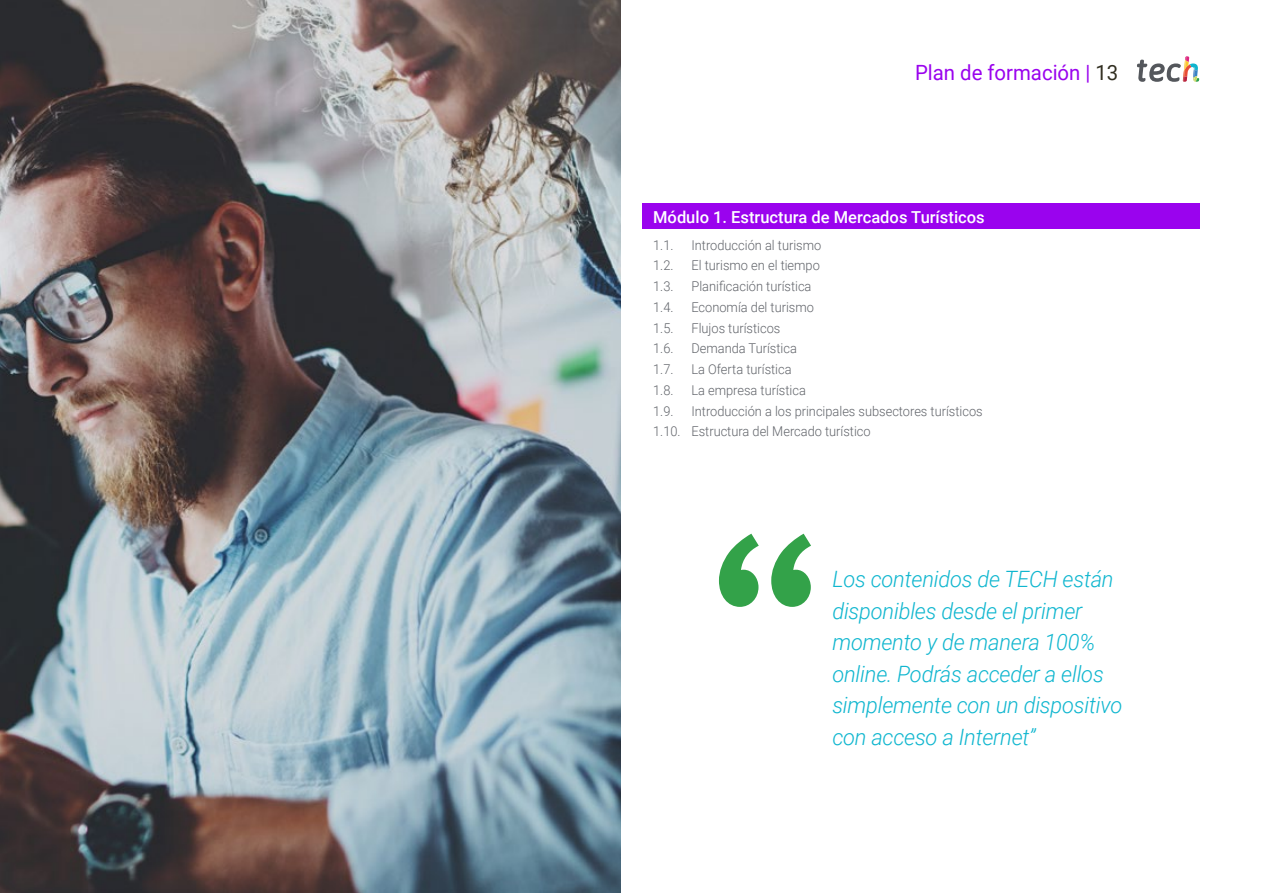
<style>
.page{position:relative;width:1263px;height:893px;background:#fff}
.page>*{position:absolute;margin:0;border:0;box-sizing:border-box;transform-origin:0 0}
.t1{font:italic 300 22.5px/31.5px "Roboto";letter-spacing:-.01em;color:#0fb6cf}
.t2{font:21px "Roboto";color:#9a03ee}
.t3{font:500 16.5px "Roboto";color:#fff}
.t4{font:300 13.5px/20.7px "Roboto";color:#61646a;scale:.95 1}
.s1{color:#312e20}
</style>
<div class="page">
<img style="left:0;top:0;width:621px;height:893px">
<div style="left:642px;top:204px;width:557px;height:25px;background:#9a03ee"></div>
<svg style="left:1137px;top:56px;width:62px;height:26px"></svg>
<svg style="left:719px;top:534px;width:92px;height:73px"></svg>
<h2 class="t2" style="left:915px;top:57px;width:205px">Plan de formación | <span class="s1">13</span></h2>
<p class="t3" style="left:653px;top:205px;width:333px">Módulo 1. Estructura de Mercados Turísticos</p>
<p class="t4" style="left:653px;top:234px;width:23px">1.1.</p>
<p class="t4" style="left:691px;top:234px;width:138px">Introducción al turismo</p>
<p class="t4" style="left:653px;top:255px;width:23px">1.2.</p>
<p class="t4" style="left:691px;top:255px;width:137px">El turismo en el tiempo</p>
<p class="t4" style="left:653px;top:276px;width:23px">1.3.</p>
<p class="t4" style="left:691px;top:276px;width:128px">Planificación turística</p>
<p class="t4" style="left:653px;top:296px;width:23px">1.4.</p>
<p class="t4" style="left:691px;top:296px;width:130px">Economía del turismo</p>
<p class="t4" style="left:653px;top:317px;width:23px">1.5.</p>
<p class="t4" style="left:691px;top:317px;width:95px">Flujos turísticos</p>
<p class="t4" style="left:653px;top:338px;width:23px">1.6.</p>
<p class="t4" style="left:691px;top:338px;width:112px">Demanda Turística</p>
<p class="t4" style="left:653px;top:359px;width:23px">1.7.</p>
<p class="t4" style="left:691px;top:359px;width:107px">La Oferta turística</p>
<p class="t4" style="left:653px;top:379px;width:23px">1.8.</p>
<p class="t4" style="left:691px;top:379px;width:122px">La empresa turística</p>
<p class="t4" style="left:653px;top:400px;width:23px">1.9.</p>
<p class="t4" style="left:653px;top:400px;width:348px;text-indent:38px">Introducción a los principales subsectores turísticos<br>1.10. Estructura del Mercado turístico</p>
<h1 class="t1" style="left:832px;top:563px;width:291px">Los contenidos de TECH están disponibles desde el primer momento y de manera 100% online. Podrás acceder a ellos simplemente con un dispositivo con acceso a Internet”</h1>
</div>
